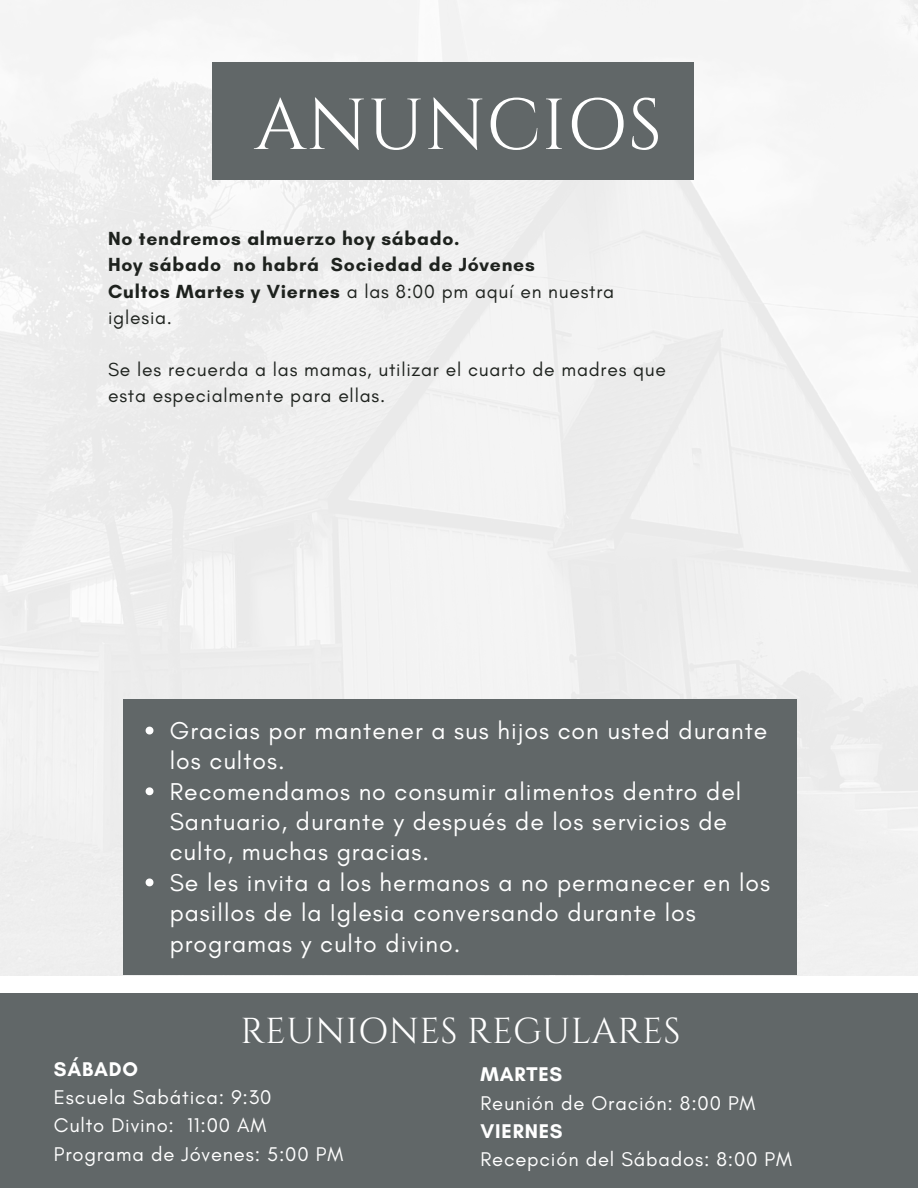
<style>
.page{position:relative;width:918px;height:1188px;background:#fff}
.page>*{position:absolute;margin:0;border:0;box-sizing:border-box;transform-origin:0 0}
.t1{font:72px "Cinzel";letter-spacing:.01em;color:#fff}
.t2{font:36px "Cinzel";letter-spacing:.01em;color:#fff}
.t3{font:24.75px/30.3px "Glacial Indifference";letter-spacing:.04em;color:#fff}
.t4{font:20.25px/28.2px "Glacial Indifference";letter-spacing:.04em;color:#fff}
.t5{font:700 20.25px "Glacial Indifference";letter-spacing:.04em;color:#fff}
.t6{font:700 19.35px/26.1px "Glacial Indifference";letter-spacing:.04em;color:#1e221e}
.t7{font:19.35px/26.1px "Glacial Indifference";letter-spacing:.04em;color:#1e221e}
.s1{font-weight:400}
</style>
<div class="page">
<div style="left:0;top:0;width:918px;height:975px;background:#f2f2f2"></div>
<div style="left:212px;top:63px;width:482px;height:117px;background:#616768"></div>
<div style="left:0;top:994px;width:918px;height:194px;background:#616768"></div>
<div style="left:123px;top:700px;width:674px;height:275px;background:#616768"></div>
<svg style="left:146px;top:727px;width:7px;height:7px"></svg>
<svg style="left:146px;top:787px;width:7px;height:8px"></svg>
<svg style="left:146px;top:878px;width:7px;height:8px"></svg>
<h1 class="t1" style="left:255px;top:79px;width:409px">ANUNCIOS</h1>
<p class="t6" style="left:108px;top:226px;width:508px">No tendremos almuerzo hoy sábado.<br>Hoy sábado no habrá Sociedad de Jóvenes<br>Cultos Martes y Viernes <span class="s1">a las 8:00 pm aquí en nuestra iglesia.</span></p>
<p class="t7" style="left:108px;top:356px;width:560px">Se les recuerda a las mamas, utilizar el cuarto de madres que esta especialmente para ellas.</p>
<p class="t3" style="left:170px;top:715px;width:602px">Gracias por mantener a sus hijos con usted durante los cultos.<br>Recomendamos no consumir alimentos dentro del Santuario, durante y después de los servicios de culto, muchas gracias.<br>Se les invita a los hermanos a no permanecer en los pasillos de la Iglesia conversando durante los programas y culto divino.</p>
<h2 class="t2" style="left:241px;top:1008px;width:441px">REUNIONES REGULARES</h2>
<p class="t5" style="left:481px;top:1062px;width:83px">MARTES</p>
<p class="t4" style="left:481px;top:1088px;width:276px">Reunión de Oración: 8:00 PM</p>
<p class="t5" style="left:481px;top:1118px;width:84px">VIERNES</p>
<p class="t4" style="left:481px;top:1145px;width:313px">Recepción del Sábados: 8:00 PM</p>
<p class="t5" style="left:54px;top:1057px;width:86px">SÁBADO</p>
<p class="t4" style="left:54px;top:1083px;width:291px">Escuela Sabática: 9:30<br>Culto Divino: 11:00 AM<br>Programa de Jóvenes: 5:00 PM</p>
</div>
